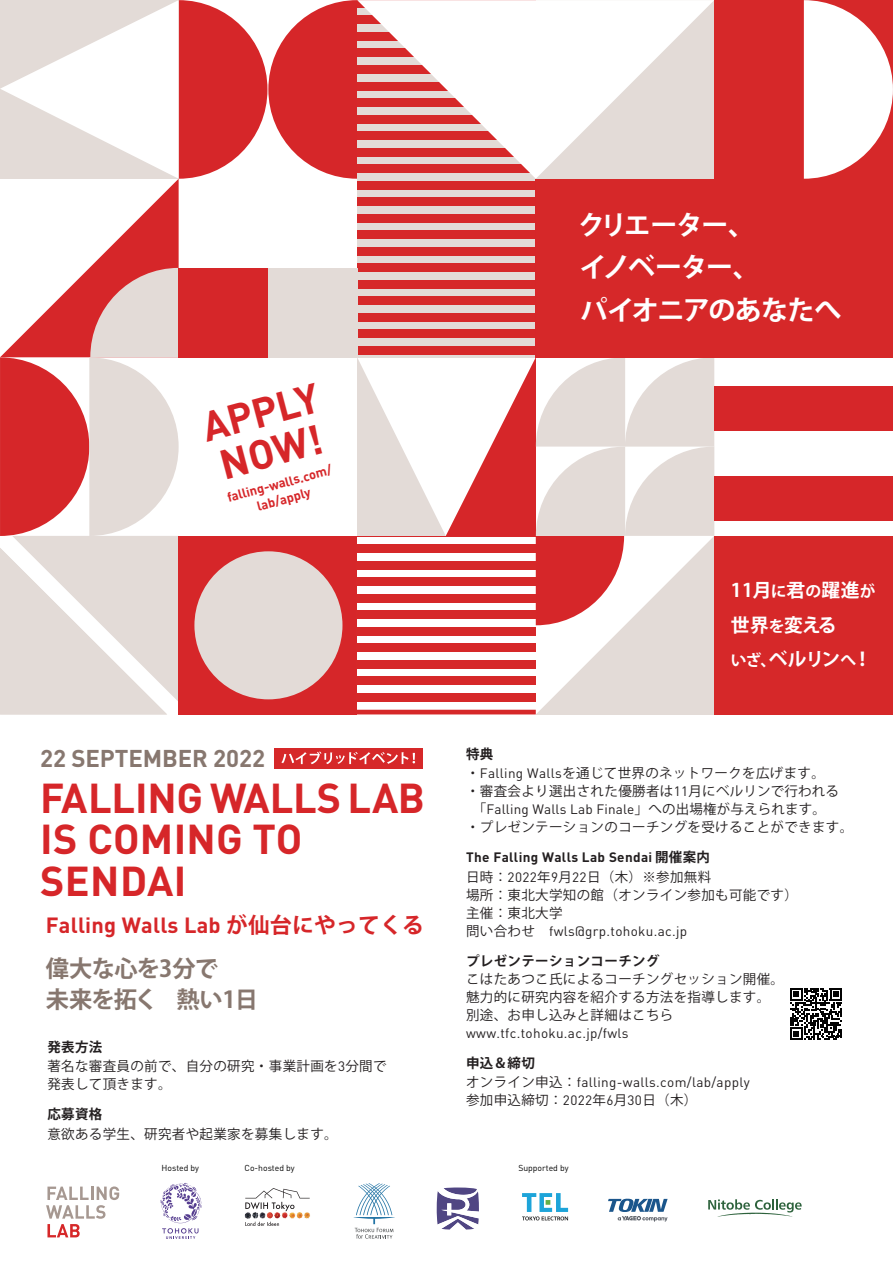
<style>
.page{position:relative;width:893px;height:1263px;background:#fff}
.page>*{position:absolute;margin:0;border:0;box-sizing:border-box;transform-origin:0 0}
.t1{font:700 41.25px/41.2px "DINOT";color:#d62629}
.t2{font:700 41.03px/41px "DINOT";color:#d62629}
.t3{font:700 27px/42.8px "Koz Go Pr 6 N";letter-spacing:-.055em;color:#fff}
.t4{font:700 24px "DINOT";letter-spacing:-.005em;color:#87776f}
.t5{font:700 23.25px/31.5px "Koz Go Pr 6 N";letter-spacing:-.03em;color:#87776f}
.t6{font:700 21.75px "DINOT";letter-spacing:.01em;color:#d62629}
.t7{font:700 18.75px/34px "Koz Go Pr 6 N";letter-spacing:-.005em;color:#fff}
.t8{font:13.5px/18px "Koz Go Pr 6 N";letter-spacing:.025em;color:#231f20}
.t9{font:13.5px "DINOT";letter-spacing:.025em;color:#231f20}
.t10{font:700 13.5px "DINOT";letter-spacing:.025em;color:#231f20}
.t11{font:700 13.5px "Koz Go Pr 6 N";letter-spacing:.025em;color:#231f20}
.t12{font:700 13.12px "DINOT";color:#d62629}
.t13{font:8.62px "DINOT";color:#030303}
.s1{font-family:"Koz Go Pr 6 N"}
.s2{font-weight:700}
.s3{font-family:"DINOT"}
.s4{font-size:15.75px}
</style>
<div class="page">
<div style="left:714px;top:0;width:179px;height:179px;background:#d62829"></div>
<svg style="left:804px;top:0;width:89px;height:179px"></svg>
<div style="left:714px;top:476px;width:179px;height:45px;background:#d62629"></div>
<div style="left:714px;top:386px;width:179px;height:44px;background:#d62629"></div>
<div style="left:536px;top:179px;width:357px;height:178px;background:#d62829"></div>
<div style="left:714px;top:536px;width:179px;height:178px;background:#d62829"></div>
<svg style="left:0;top:0;width:714px;height:714px"></svg>
<div style="left:274px;top:748px;width:149px;height:20px;background:#d62829"></div>
<svg style="left:281px;top:751px;width:134px;height:13px"></svg>
<svg style="left:245px;top:1188px;width:65px;height:38px"></svg>
<svg style="left:608px;top:1198px;width:60px;height:24px"></svg>
<svg style="left:708px;top:1199px;width:94px;height:18px"></svg>
<svg style="left:437px;top:1187px;width:42px;height:43px"></svg>
<svg style="left:354px;top:1183px;width:41px;height:56px"></svg>
<svg style="left:160px;top:1183px;width:42px;height:56px"></svg>
<svg style="left:522px;top:1193px;width:46px;height:27px"></svg>
<svg style="left:46px;top:1186px;width:73px;height:51px"></svg>
<svg style="left:790px;top:988px;width:52px;height:52px"></svg>
<h2 class="t2" style="left:197px;top:406px;width:121px;rotate:-15deg">APPLY<br>NOW!</h2>
<p class="t12" style="left:255px;top:498px;width:57px;rotate:-15deg">lab/apply</p>
<p class="t12" style="left:225px;top:489px;width:110px;rotate:-15deg">falling-walls.com/</p>
<h3 class="t4" style="left:40px;top:742px;width:226px">22 SEPTEMBER 2022</h3>
<h1 class="t1" style="left:40px;top:776px;width:386px">FALLING WALLS LAB<br>IS COMING TO<br>SENDAI</h1>
<h3 class="t6" style="left:46px;top:910px;width:379px">Falling Walls Lab <span class="s1">が仙台にやってくる</span></h3>
<h3 class="t5" style="left:46px;top:953px;width:214px">偉大な心を3分で<br>未来を拓く　熱い1日</h3>
<p class="t8" style="left:47px;top:1037px;width:341px;line-height:19.5px"><span class="s2">発表方法<br></span>著名な審査員の前で、自分の研究・事業計画を<span class="s3">3</span>分間で</p>
<p class="t8" style="left:47px;top:1075px;width:126px">発表して頂きます。</p>
<p class="t11" style="left:47px;top:1106px;width:57px">応募資格</p>
<p class="t8" style="left:47px;top:1125px;width:292px">意欲ある学生、研究者や起業家を募集します。</p>
<h3 class="t3" style="left:578px;top:204px;width:265px">クリエーター、<br>イノベーター、<br>パイオニアのあなたへ</h3>
<h3 class="t7" style="left:731px;top:574px;width:146px">11月<span class="s4">に</span>君<span class="s4">の</span>躍進<span class="s4">が</span>世界<span class="s4">を</span>変える<br><span class="s4">いざ、</span>ベルリン<span class="s4">へ</span>！</h3>
<p class="t8" style="left:466px;top:744px;width:360px;line-height:19.5px"><span class="s2">特典<br></span>・<span class="s3">Falling Walls</span>を通じて世界のネットワークを広げます。</p>
<p class="t8" style="left:466px;top:783px;width:374px">・審査会より選出された優勝者は<span class="s3">11</span>月にベルリンで行われる</p>
<p class="t9" style="left:473px;top:800px;width:355px"><span class="s1">「</span>Falling Walls Lab Finale<span class="s1">」への出場権が与えられます。</span></p>
<p class="t8" style="left:466px;top:819px;width:389px">・プレゼンテーションのコーチングを受けることができます。</p>
<p class="t10" style="left:466px;top:848px;width:245px">The Falling Walls Lab Sendai <span class="s1">開催案内</span></p>
<p class="t8" style="left:466px;top:868px;width:333px">日時：<span class="s3">2022</span>年<span class="s3">9</span>月<span class="s3">22</span>日（木）※参加無料<br>場所：東北大学知の館（オンライン参加も可能です）主催：東北大学</p>
<p class="t9" style="left:466px;top:922px;width:223px"><span class="s1">問い合わせ　</span>fwls@grp.tohoku.ac.jp</p>
<p class="t11" style="left:466px;top:953px;width:195px">プレゼンテーションコーチング</p>
<p class="t8" style="left:466px;top:970px;width:319px">こはたあつこ氏によるコーチングセッション開催。魅力的に研究内容を紹介する方法を指導します。別途、お申し込みと詳細はこちら</p>
<p class="t9" style="left:466px;top:1024px;width:164px">www.tfc.tohoku.ac.jp/fwls</p>
<p class="t11" style="left:466px;top:1055px;width:70px">申込＆締切</p>
<p class="t9" style="left:466px;top:1073px;width:285px"><span class="s1">オンライン申込：</span>falling-walls.com/lab/apply</p>
<p class="t8" style="left:466px;top:1092px;width:233px">参加申込締切：<span class="s3">2022</span>年<span class="s3">6</span>月<span class="s3">30</span>日（木）</p>
<p class="t13" style="left:162px;top:1163px;width:39px">Hosted by</p>
<p class="t13" style="left:245px;top:1163px;width:52px">Co-hosted by</p>
<p class="t13" style="left:518px;top:1163px;width:52px">Supported by</p>
</div>
